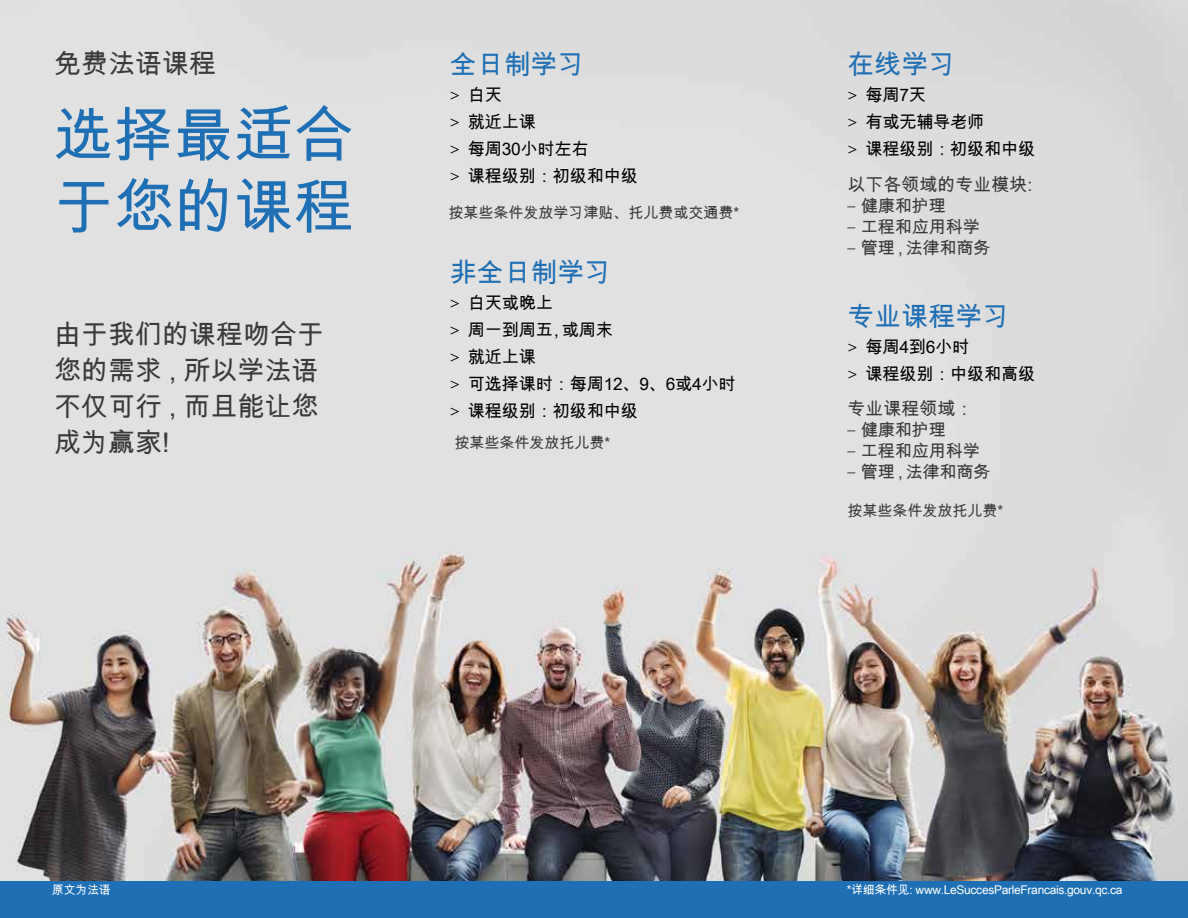
<style>
.page{position:relative;width:1188px;height:918px;background:#fff}
.page>*{position:absolute;margin:0;border:0;box-sizing:border-box;transform-origin:0 0}
.t1{font:60px/72px "Arial Unicode MS";color:#1f6fb5}
.t2{font:27px/36px "Arial Unicode MS";color:#393a39}
.t3{font:27px "Arial Unicode MS";letter-spacing:-.005em;color:#1f6fb5}
.t4{font:18px "Arial Unicode MS";color:#393a39}
.t5{font:17.25px/27px "Arial Unicode MS";letter-spacing:-.015em;color:#000}
.t6{font:17.25px "Arial Unicode MS";letter-spacing:-.015em;color:#393a39}
.t7{font:15px "Arial Unicode MS";color:#393a39}
.t8{font:12px "Arial Unicode MS";letter-spacing:-.025em;color:#fff}
.s1{font-family:"Flama"}
</style>
<div class="page">
<img style="left:0;top:0;width:1188px;height:882px">
<div style="left:0;top:882px;width:1188px;height:36px;background:#1f6fb5"></div>
<h2 class="t2" style="left:54px;top:45px;width:163px">免费法语课程</h2>
<h1 class="t1" style="left:54px;top:98px;width:301px">选择最适合于您的课程</h1>
<h2 class="t2" style="left:54px;top:316px;width:271px">由于我们的课程吻合于您的需求，所以学法语不仅可行，而且能让您成为赢家!</h2>
<h2 class="t3" style="left:450px;top:45px;width:136px">全日制学习</h2>
<p class="t5" style="left:450px;top:81px;width:190px"><span class="s1">&gt;</span> 白天<br><span class="s1">&gt;</span> 就近上课<br><span class="s1">&gt;</span> 每周30小时左右<br><span class="s1">&gt;</span> 课程级别：初级和中级</p>
<p class="t7" style="left:448px;top:202px;width:292px">按某些条件发放学习津贴、托儿费或交通费*</p>
<h2 class="t3" style="left:450px;top:253px;width:163px">非全日制学习</h2>
<p class="t5" style="left:450px;top:289px;width:287px"><span class="s1">&gt;</span> 白天或晚上<br><span class="s1">&gt;</span> 周一到周五，或周末<br><span class="s1">&gt;</span> 就近上课<br><span class="s1">&gt;</span> 可选择课时：每周12、9、6或4小时<span class="s1">&gt;</span> 课程级别：初级和中级</p>
<p class="t7" style="left:454px;top:432px;width:157px">按某些条件发放托儿费*</p>
<h2 class="t3" style="left:847px;top:45px;width:109px">在线学习</h2>
<p class="t5" style="left:847px;top:81px;width:190px"><span class="s1">&gt;</span> 每周7天<br><span class="s1">&gt;</span> 有或无辅导老师<br><span class="s1">&gt;</span> 课程级别：初级和中级</p>
<p class="t4" style="left:847px;top:171px;width:187px">以下各领域的专业模块:</p>
<p class="t6" style="left:847px;top:193px;width:100px"><span class="s1">–</span> 健康和护理</p>
<p class="t6" style="left:847px;top:214px;width:134px"><span class="s1">–</span> 工程和应用科学</p>
<p class="t6" style="left:847px;top:235px;width:145px"><span class="s1">–</span> 管理，法律和商务</p>
<h2 class="t3" style="left:847px;top:297px;width:163px">专业课程学习</h2>
<p class="t5" style="left:847px;top:333px;width:190px"><span class="s1">&gt;</span> 每周4到6小时<br><span class="s1">&gt;</span> 课程级别：中级和高级</p>
<p class="t4" style="left:847px;top:396px;width:127px">专业课程领域：</p>
<p class="t6" style="left:847px;top:418px;width:100px"><span class="s1">–</span> 健康和护理</p>
<p class="t6" style="left:847px;top:439px;width:134px"><span class="s1">–</span> 工程和应用科学</p>
<p class="t6" style="left:847px;top:460px;width:145px"><span class="s1">–</span> 管理，法律和商务</p>
<p class="t7" style="left:847px;top:500px;width:157px">按某些条件发放托儿费*</p>
<p class="t8" style="left:52px;top:881px;width:60px">原文为法语</p>
<p class="t8" style="left:847px;top:881px;width:277px">*详细条件见: www.LeSuccesParleFrancais.gouv.qc.ca</p>
</div>
